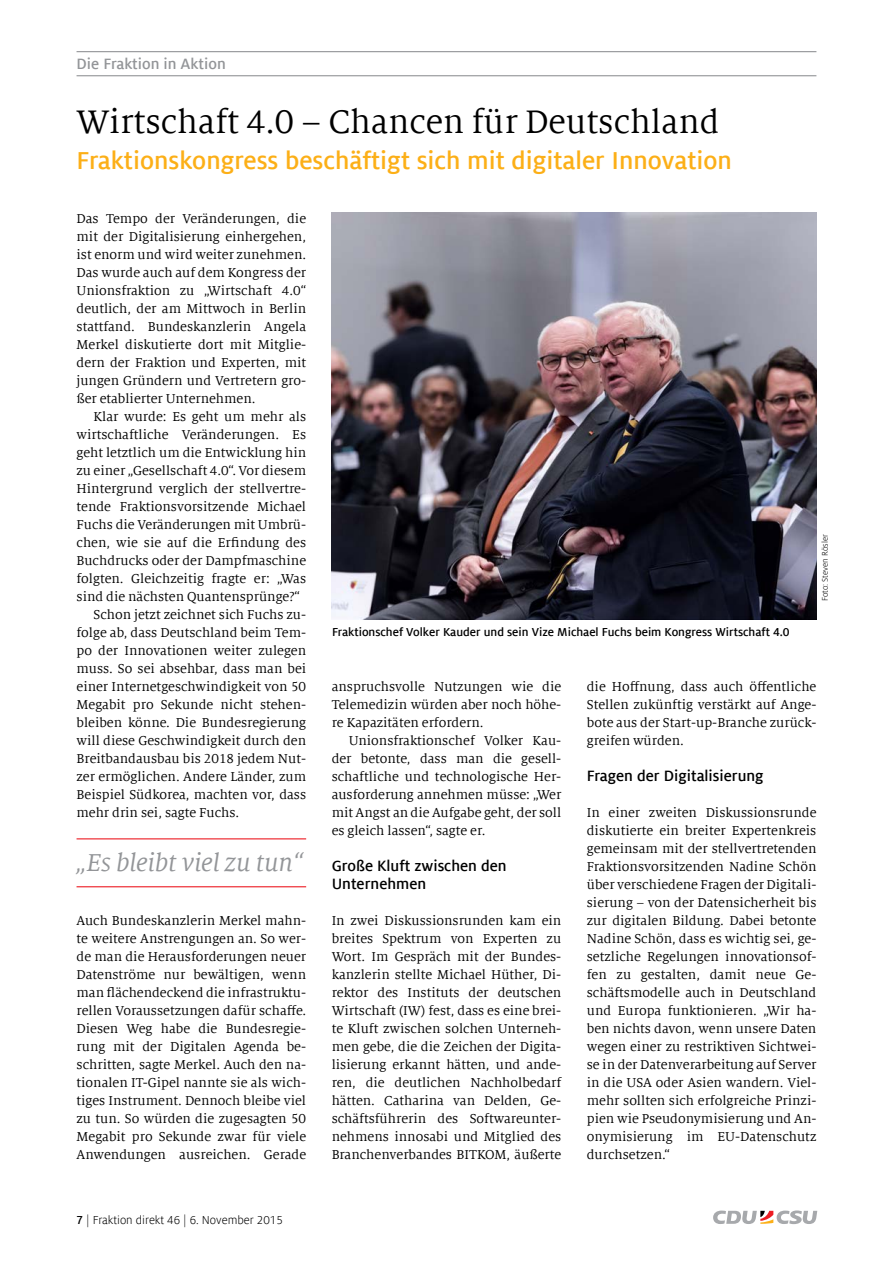
<style>
.page{position:relative;width:893px;height:1263px;background:#fff}
.page>*{position:absolute;margin:0;border:0;box-sizing:border-box;transform-origin:0 0}
.t1{font:36px "Milo Serif Offc";color:#000}
.t2{font:700 27px "Milo Sans Offc";color:#fcaf17}
.t3{font:italic 27px "Milo Serif Offc";letter-spacing:-.01em;color:#939598}
.t4{font:700 16.5px/18px "Milo Sans Offc";color:#000}
.t5{font:700 16.5px "Milo Sans Offc";color:#939598}
.t6{font:14.25px/18px "Milo Serif Offc";color:#000;text-align:justify}
.t7{font:700 12.75px "Milo Sans Offc";color:#000}
.t8{font:12.75px "Milo Sans Offc";color:#000}
.t9{font:9px "Milo Sans Offc";color:#000}
.s1{font-weight:700}
</style>
<div class="page">
<svg style="left:713px;top:1210px;width:104px;height:14px"></svg>
<hr style="left:77px;top:51px;width:739px;height:1px;background:#939598">
<hr style="left:77px;top:75px;width:739px;height:1px;background:#939598">
<hr style="left:77px;top:838px;width:229px;height:1px;background:#ed1d24">
<hr style="left:77px;top:886px;width:229px;height:1px;background:#ed1d24">
<img style="left:332px;top:213px;width:484px;height:406px">
<p class="t5" style="left:77px;top:55px;width:151px">Die Fraktion in Aktion</p>
<h1 class="t1" style="left:77px;top:103px;width:645px">Wirtschaft 4.0 – Chancen für Deutschland</h1>
<h2 class="t2" style="left:77px;top:146px;width:657px">Fraktionskongress beschäftigt sich mit digitaler Innovation</h2>
<p class="t6" style="left:77px;top:210px;width:231px">Das Tempo der Veränderungen, die mit der Digitalisierung einhergehen, ist enorm und wird weiter zunehmen.<br>Das wurde auch auf dem Kongress der Unionsfraktion zu „Wirtschaft 4.0“ deutlich, der am Mittwoch in Berlin stattfand. Bundeskanzlerin Angela Merkel diskutierte dort mit Mitglie&shy;dern der Fraktion und Experten, mit jungen Gründern und Vertretern gro&shy;ßer etablierter Unternehmen.</p>
<p class="t6" style="left:94px;top:408px;width:214px">Klar wurde: Es geht um mehr als</p>
<p class="t6" style="left:77px;top:426px;width:231px">wirtschaftliche Veränderungen. Es</p>
<p class="t6" style="left:77px;top:444px;width:231px">geht letztlich um die Entwicklung hin</p>
<p class="t6" style="left:77px;top:462px;width:231px">zu einer „Gesellschaft 4.0“. Vor diesem</p>
<p class="t6" style="left:77px;top:480px;width:231px">Hintergrund verglich der stellvertre-</p>
<p class="t6" style="left:77px;top:498px;width:231px">tende Fraktionsvorsitzende Michael</p>
<p class="t6" style="left:77px;top:516px;width:231px">Fuchs die Veränderungen mit Umbrü-</p>
<p class="t6" style="left:77px;top:534px;width:231px">chen, wie sie auf die Erfindung des</p>
<p class="t6" style="left:77px;top:552px;width:231px">Buchdrucks oder der Dampfmaschine</p>
<p class="t6" style="left:77px;top:570px;width:231px">folgten. Gleichzeitig fragte er: „Was</p>
<p class="t6" style="left:77px;top:588px;width:225px">sind die nächsten Quantensprünge?“</p>
<p class="t6" style="left:94px;top:606px;width:214px">Schon jetzt zeichnet sich Fuchs zu-</p>
<p class="t6" style="left:77px;top:624px;width:231px">folge ab, dass Deutschland beim Tem-</p>
<p class="t6" style="left:77px;top:642px;width:231px">po der Innovationen weiter zulegen</p>
<p class="t6" style="left:77px;top:660px;width:231px">muss. So sei absehbar, dass man bei</p>
<p class="t6" style="left:77px;top:678px;width:231px">einer Internetgeschwindigkeit von 50</p>
<p class="t6" style="left:77px;top:696px;width:231px">Megabit pro Sekunde nicht stehen-</p>
<p class="t6" style="left:77px;top:714px;width:231px">bleiben könne. Die Bundesregierung</p>
<p class="t6" style="left:77px;top:732px;width:231px">will diese Geschwindigkeit durch den</p>
<p class="t6" style="left:77px;top:750px;width:231px">Breitbandausbau bis 2018 jedem Nut-</p>
<p class="t6" style="left:77px;top:768px;width:231px">zer ermöglichen. Andere Länder, zum</p>
<p class="t6" style="left:77px;top:786px;width:231px">Beispiel Südkorea, machten vor, dass</p>
<p class="t6" style="left:77px;top:804px;width:164px">mehr drin sei, sagte Fuchs.</p>
<h2 class="t3" style="left:77px;top:849px;width:228px">„Es bleibt viel zu tun“</h2>
<p class="t6" style="left:77px;top:912px;width:231px">Auch Bundeskanzlerin Merkel mahn&shy;te weitere Anstrengungen an. So wer&shy;de man die Herausforderungen neuer Datenströme nur bewältigen, wenn man flächendeckend die infrastruktu&shy;rellen Voraussetzungen dafür schaffe.<br>Diesen Weg habe die Bundesregie&shy;rung mit der Digitalen Agenda be&shy;schritten, sagte Merkel. Auch den na&shy;tionalen IT-Gipel nannte sie als wich&shy;tiges Instrument. Dennoch bleibe viel zu tun. So würden die zugesagten 50<br>Megabit pro Sekunde zwar für viele Anwendungen ausreichen. Gerade</p>
<p class="t8" style="left:77px;top:1213px;width:208px"><span class="s1">7</span> | Fraktion direkt 46 | 6. November 2015</p>
<p class="t7" style="left:332px;top:625px;width:459px">Fraktionschef Volker Kauder und sein Vize Michael Fuchs beim Kongress Wirtschaft 4.0</p>
<p class="t9" style="left:820px;top:601px;width:69px;rotate:-90deg">Foto: Steven Rösler</p>
<p class="t6" style="left:332px;top:678px;width:231px">anspruchsvolle Nutzungen wie die Telemedizin würden aber noch höhe&shy;re Kapazitäten erfordern.</p>
<p class="t6" style="left:332px;top:732px;width:231px;text-indent:17px">Unionsfraktionschef Volker Kau&shy;der betonte, dass man die gesell&shy;schaftliche und technologische Her&shy;ausforderung annehmen müsse: „Wer mit Angst an die Aufgabe geht, der soll es gleich lassen“, sagte er.</p>
<p class="t4" style="left:332px;top:857px;width:176px">Große Kluft zwischen den<br>Unternehmen</p>
<p class="t6" style="left:332px;top:912px;width:231px">In zwei Diskussionsrunden kam ein breites Spektrum von Experten zu Wort. Im Gespräch mit der Bundes&shy;kanzlerin stellte Michael Hüther, Di&shy;rektor des Instituts der deutschen Wirtschaft (IW) fest, dass es eine brei&shy;te Kluft zwischen solchen Unterneh&shy;men gebe, die die Zeichen der Digita&shy;lisierung erkannt hätten, und ande&shy;ren, die deutlichen Nachholbedarf hätten. Catharina van Delden, Ge&shy;schäftsführerin des Softwareunter&shy;nehmens innosabi und Mitglied des Branchenverbandes BITKOM, äußerte</p>
<p class="t6" style="left:587px;top:678px;width:231px">die Hoffnung, dass auch öffentliche Stellen zukünftig verstärkt auf Ange&shy;bote aus der Start-up-Branche zurück&shy;greifen würden.</p>
<p class="t4" style="left:587px;top:767px;width:178px">Fragen der Digitalisierung</p>
<p class="t6" style="left:587px;top:804px;width:231px">In einer zweiten Diskussionsrunde diskutierte ein breiter Expertenkreis gemeinsam mit der stellvertretenden Fraktionsvorsitzenden Nadine Schön über verschiedene Fragen der Digitali&shy;sierung – von der Datensicherheit bis zur digitalen Bildung. Dabei betonte Nadine Schön, dass es wichtig sei, ge&shy;setzliche Regelungen innovationsof&shy;fen zu gestalten, damit neue Ge&shy;schäftsmodelle auch in Deutschland und Europa funktionieren. „Wir ha&shy;ben nichts davon, wenn unsere Daten wegen einer zu restriktiven Sichtwei&shy;se in der Datenverarbeitung auf Server in die USA oder Asien wandern. Viel&shy;mehr sollten sich erfolgreiche Prinzi&shy;pien wie Pseudonymisierung und An&shy;onymisierung im EU-Datenschutz durchsetzen.“</p>
</div>
